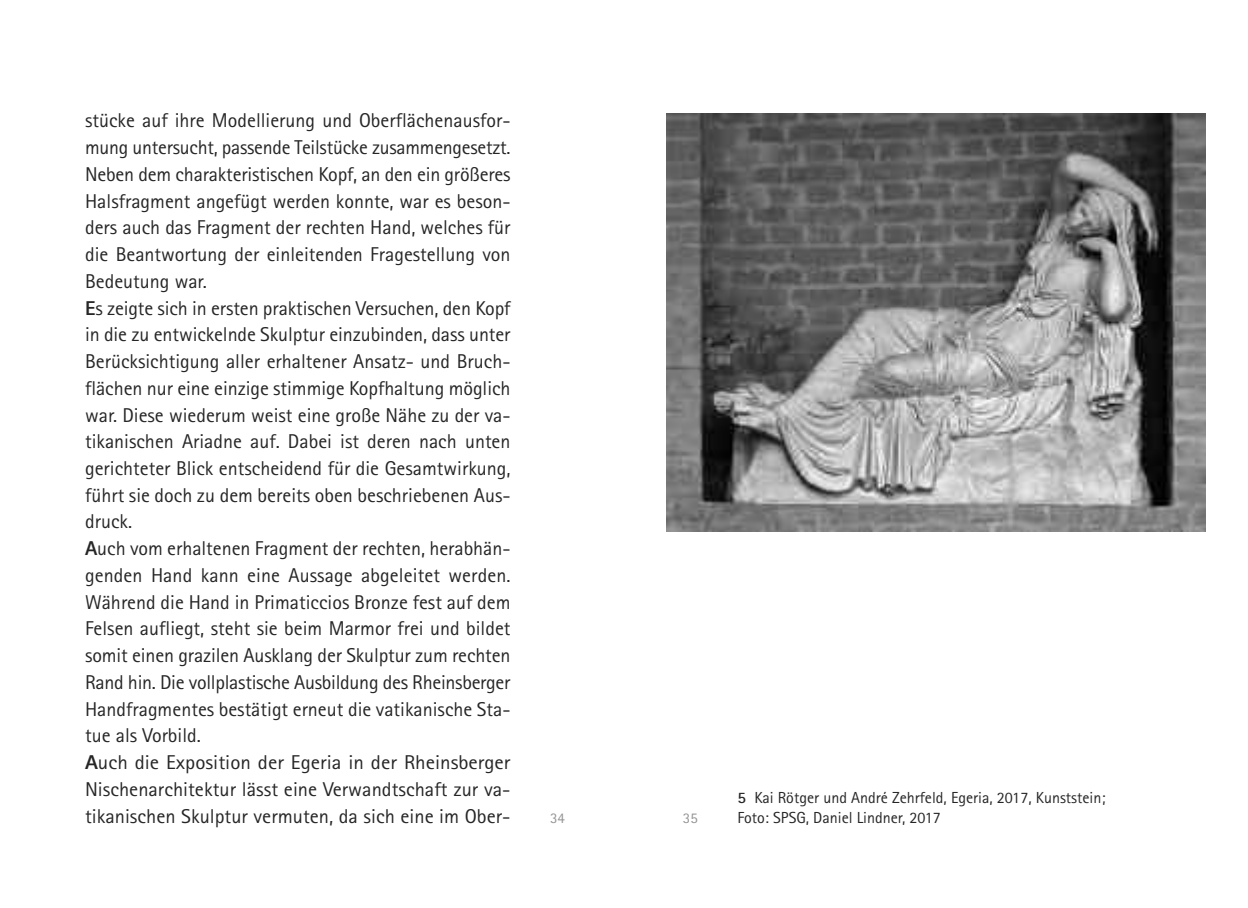
<style>
.page{position:relative;width:1248px;height:908px;background:#fff}
.page>*{position:absolute;margin:0;border:0;box-sizing:border-box;transform-origin:0 0}
.t1{font:20px/26.8px "Rotis Sans Serif";color:#272627}
.t2{font:16px/20px "Rotis Sans Serif";color:#272627}
.t3{font:14.8px "Rotis Sans Serif";color:#939393}
.s1{font-weight:800}
.s2{font-weight:700}
</style>
<div class="page">
<img style="left:666px;top:113px;width:539px;height:418px">
<p class="t1" style="left:85px;top:109px;width:427px">stücke auf ihre Modellierung und Oberflächenausfor&shy;mung untersucht, passende Teilstücke zusammengesetzt.<br>Neben dem charakteristischen Kopf, an den ein größeres Halsfragment angefügt werden konnte, war es beson&shy;ders auch das Fragment der rechten Hand, welches für die Beantwortung der einleitenden Fragestellung von Bedeutung war.<br><span class="s1">E</span>s zeigte sich in ersten praktischen Versuchen, den Kopf in die zu entwickelnde Skulptur einzubinden, dass unter Berücksichtigung aller erhaltener Ansatz- und Bruch&shy;flächen nur eine einzige stimmige Kopfhaltung möglich war. Diese wiederum weist eine große Nähe zu der va&shy;tikanischen Ariadne auf. Dabei ist deren nach unten gerichteter Blick entscheidend für die Gesamtwirkung, führt sie doch zu dem bereits oben beschriebenen Aus&shy;druck.<br><span class="s1">A</span>uch vom erhaltenen Fragment der rechten, herabhän&shy;genden Hand kann eine Aussage abgeleitet werden.<br>Während die Hand in Primaticcios Bronze fest auf dem Felsen aufliegt, steht sie beim Marmor frei und bildet somit einen grazilen Ausklang der Skulptur zum rechten Rand hin. Die vollplastische Ausbildung des Rheinsberger Handfragmentes bestätigt erneut die vatikanische Sta&shy;tue als Vorbild.<br><span class="s1">A</span>uch die Exposition der Egeria in der Rheinsberger Nischenarchitektur lässt eine Verwandtschaft zur va&shy;tikanischen Skulptur vermuten, da sich eine im Ober-</p>
<p class="t3" style="left:550px;top:812px;width:16px">34</p>
<p class="t3" style="left:683px;top:812px;width:16px">35</p>
<p class="t2" style="left:737px;top:788px;width:369px"><span class="s2">5</span> Kai Rötger und André Zehrfeld, Egeria, 2017, Kunststein;<br>Foto: SPSG, Daniel Lindner, 2017</p>
</div>
